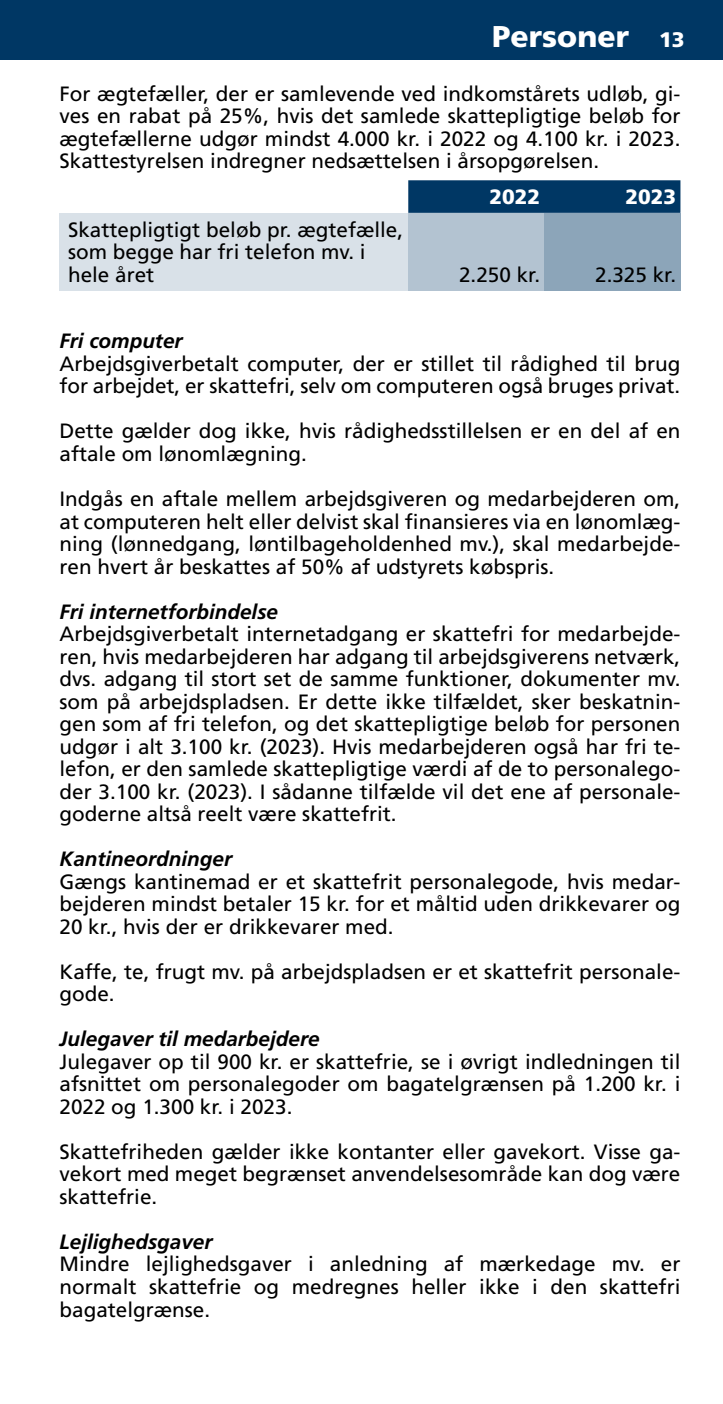
<style>
.page{position:relative;width:723px;height:1404px;background:#fff}
.page>*{position:absolute;margin:0;border:0;box-sizing:border-box;transform-origin:0 0}
.t1{font:900 30px "Frutiger LT Std";color:#fff}
.t2{font:20.7px/22.5px "Frutiger LT Std";color:#000;text-align:justify}
.t3{font:italic 700 20.7px "Frutiger LT Std";color:#000}
.t4{font:900 20.7px "Frutiger LT Std";color:#fff}
.s1{font-size:21px}
</style>
<div class="page">
<div style="left:0;top:0;width:723px;height:60px;background:#003764"></div>
<div style="left:408px;top:180px;width:272px;height:33px;background:#003764"></div>
<div style="left:60px;top:213px;width:348px;height:77px;background:#d9e1e8"></div>
<div style="left:408px;top:213px;width:136px;height:77px;background:#b3c3d1"></div>
<div style="left:544px;top:213px;width:136px;height:77px;background:#8ca5b9"></div>
<h1 class="t1" style="left:492px;top:18px;width:194px">Personer <span class="s1">13</span></h1>
<p class="t2" style="left:60px;top:82px;width:622px">For ægtefæller, der er samlevende ved indkomstårets udløb, gi&shy;ves en rabat på 25%, hvis det samlede skattepligtige beløb for ægtefællerne udgør mindst 4 .000 kr . i 2022 og 4 .100 kr . i 2023 .<br>Skattestyrelsen indregner nedsættelsen i årsopgørelsen .</p>
<p class="t4" style="left:489px;top:184px;width:52px">2022</p>
<p class="t4" style="left:625px;top:184px;width:52px">2023</p>
<p class="t2" style="left:68px;top:218px;width:337px;text-align:left">Skattepligtigt beløb pr . ægtefælle, som begge har fri telefon mv . i hele året</p>
<p class="t2" style="left:459px;top:263px;width:82px">2 .250 kr .</p>
<p class="t2" style="left:595px;top:263px;width:82px">2 .325 kr .</p>
<p class="t3" style="left:60px;top:329px;width:125px">Fri computer</p>
<p class="t2" style="left:60px;top:352px;width:622px">Arbejdsgiverbetalt computer, der er stillet til rådighed til brug for arbejdet, er skattefri, selv om computeren også bruges privat .</p>
<p class="t2" style="left:60px;top:420px;width:622px">Dette gælder dog ikke, hvis rådighedsstillelsen er en del af en aftale om lønomlægning .</p>
<p class="t2" style="left:60px;top:487px;width:622px">Indgås en aftale mellem arbejdsgiveren og medarbejderen om, at computeren helt eller delvist skal finansieres via en lønomlæg&shy;ning (lønnedgang, løntilbageholdenhed mv .), skal medarbejde&shy;ren hvert år beskattes af 50% af udstyrets købspris .</p>
<p class="t3" style="left:60px;top:599px;width:220px">Fri internetforbindelse</p>
<p class="t2" style="left:60px;top:622px;width:622px">Arbejdsgiverbetalt internetadgang er skattefri for medarbejde&shy;ren, hvis medarbejderen har adgang til arbejdsgiverens netværk, dvs . adgang til stort set de samme funktioner, dokumenter mv . som på arbejdspladsen . Er dette ikke tilfældet, sker beskatnin&shy;gen som af fri telefon, og det skattepligtige beløb for personen udgør i alt 3 .100 kr . (2023) . Hvis medarbejderen også har fri te&shy;lefon, er den samlede skattepligtige værdi af de to personalego&shy;der 3 .100 kr . (2023) . I sådanne tilfælde vil det ene af personale&shy;goderne altså reelt være skattefrit .</p>
<p class="t3" style="left:60px;top:846px;width:174px">Kantineordninger</p>
<p class="t2" style="left:60px;top:870px;width:622px">Gængs kantinemad er et skattefrit personalegode, hvis medar&shy;bejderen mindst betaler 15 kr . for et måltid uden drikkevarer og 20 kr ., hvis der er drikkevarer med .</p>
<p class="t2" style="left:60px;top:960px;width:622px">Kaffe, te, frugt mv . på arbejdspladsen er et skattefrit personale&shy;gode .</p>
<p class="t3" style="left:60px;top:1026px;width:262px">Julegaver til medarbejdere</p>
<p class="t2" style="left:60px;top:1050px;width:622px">Julegaver op til 900 kr . er skattefrie, se i øvrigt indledningen til afsnittet om personalegoder om bagatelgrænsen på 1 .200 kr . i 2022 og 1 .300 kr . i 2023 .</p>
<p class="t2" style="left:60px;top:1140px;width:622px">Skattefriheden gælder ikke kontanter eller gavekort . Visse ga&shy;vekort med meget begrænset anvendelsesområde kan dog være skattefrie .</p>
<p class="t3" style="left:60px;top:1229px;width:154px">Lejlighedsgaver</p>
<p class="t2" style="left:60px;top:1252px;width:622px">Mindre lejlighedsgaver i anledning af mærkedage mv . er normalt skattefrie og medregnes heller ikke i den skattefri bagatelgrænse .</p>
</div>
